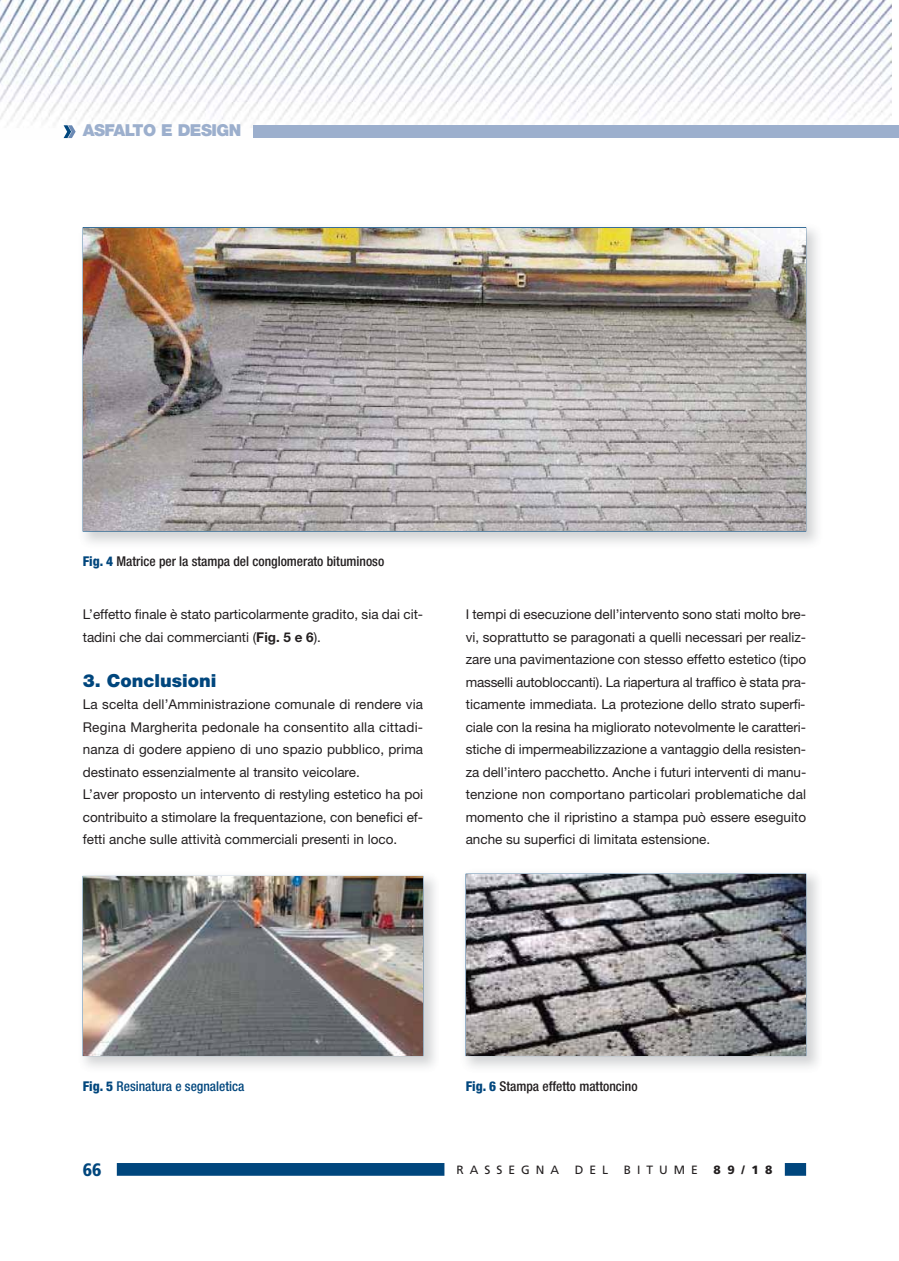
<style>
.page{position:relative;width:899px;height:1261px;background:#fff}
.page>*{position:absolute;margin:0;border:0;box-sizing:border-box;transform-origin:0 0}
.t1{font:900 18px "Helvetica Neue";color:#00467d}
.t2{font:900 condensed 18px "Frutiger";color:#00467d}
.t3{font:900 16.5px "Helvetica Neue";letter-spacing:-.035em;color:#9cafcd}
.t4{font:13.5px/22.5px "Helvetica Neue";color:#231f20}
.t5{font:500 condensed 13.5px "Helvetica Neue";color:#231f20}
.t6{font:500 condensed 13.5px "Helvetica Neue";color:#00467d}
.t7{font:12px "Frutiger";letter-spacing:.5em;color:#231f20}
.t8{font:900 12px "Frutiger";color:#231f20}
.s1{font-weight:800;color:#00467d}
.s2{font-weight:700}
.s3{font-weight:800}
</style>
<div class="page">
<svg style="left:117px;top:1163px;width:689px;height:12px"></svg>
<img style="left:0;top:0;width:891px;height:139px">
<div style="left:253px;top:125px;width:645px;height:13px;background:#9cafcd"></div>
<svg style="left:64px;top:125px;width:12px;height:13px"></svg>
<img style="left:465px;top:873px;width:353px;height:195px">
<img style="left:466px;top:874px;width:339px;height:181px">
<img style="left:82px;top:875px;width:353px;height:192px">
<img style="left:83px;top:877px;width:339px;height:178px">
<img style="left:82px;top:227px;width:735px;height:316px">
<img style="left:83px;top:228px;width:722px;height:303px">
<p class="t3" style="left:83px;top:125px;width:160px">ASFALTO E DESIGN</p>
<p class="t5" style="left:83px;top:556px;width:303px"><span class="s1">Fig. 4</span> Matrice per la stampa del conglomerato bituminoso</p>
<p class="t4" style="left:83px;top:605px;width:342px">L’effetto finale è stato particolarmente gradito, sia dai cit&shy;tadini che dai commercianti (<span class="s2">Fig. 5 e 6</span>).</p>
<h1 class="t1" style="left:83px;top:674px;width:135px">3. Conclusioni</h1>
<p class="t4" style="left:83px;top:695px;width:342px">La scelta dell’Amministrazione comunale di rendere via Regina Margherita pedonale ha consentito alla cittadi&shy;nanza di godere appieno di uno spazio pubblico, prima destinato essenzialmente al transito veicolare.<br>L’aver proposto un intervento di restyling estetico ha poi contribuito a stimolare la frequentazione, con benefici ef&shy;fetti anche sulle attività commerciali presenti in loco.</p>
<p class="t4" style="left:465px;top:605px;width:342px;text-align:justify">I tempi di esecuzione dell’intervento sono stati molto bre&shy;vi, soprattutto se paragonati a quelli necessari per realiz&shy;zare una pavimentazione con stesso effetto estetico (tipo masselli autobloccanti). La riapertura al traffico è stata pra&shy;ticamente immediata. La protezione dello strato superfi&shy;ciale con la resina ha migliorato notevolmente le caratteri&shy;stiche di impermeabilizzazione a vantaggio della resisten&shy;za dell’intero pacchetto. Anche i futuri interventi di manu&shy;tenzione non comportano particolari problematiche dal momento che il ripristino a stampa può essere eseguito anche su superfici di limitata estensione.</p>
<p class="t6" style="left:83px;top:1081px;width:163px"><span class="s3">Fig. 5</span> Resinatura e segnaletica</p>
<p class="t5" style="left:465px;top:1081px;width:173px"><span class="s1">Fig. 6</span> Stampa effetto mattoncino</p>
<h1 class="t2" style="left:83px;top:1160px;width:20px">66</h1>
<p class="t7" style="left:456px;top:1162px;width:104px">RASSEGNA</p>
<p class="t7" style="left:575px;top:1162px;width:35px">DEL</p>
<p class="t7" style="left:624px;top:1162px;width:75px">BITUME</p>
<p class="t8" style="left:713px;top:1162px;width:61px">89/18</p>
</div>
